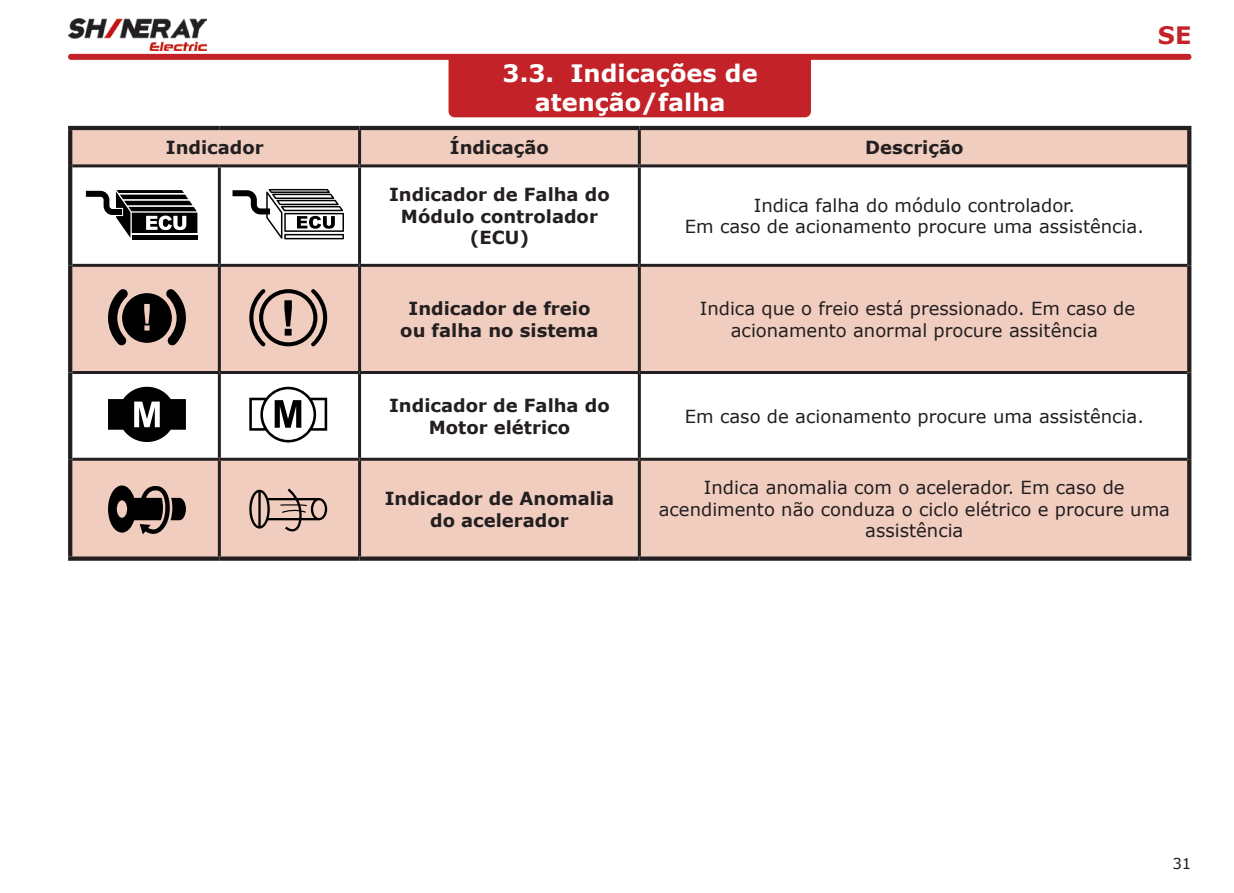
<style>
.page{position:relative;width:1234px;height:893px;background:#fff}
.page>*{position:absolute;margin:0;border:0;box-sizing:border-box;transform-origin:0 0}
.sub_título{font:700 24px/28.8px "Verdana";color:#fff;text-align:center}
.t1{font:700 24px "Verdana";color:#c32328}
.caixa_de_texto{font:18px/21.6px "Verdana";color:#231f20;text-align:center}
.caixa_de_texto-2{font:700 18px/21.6px "Verdana";color:#231f20;text-align:center}
.t2{font:15px "Verdana";color:#231f20}
</style>
<div class="page">
<img style="left:69px;top:19px;width:138px;height:31px">
<div style="left:68px;top:54px;width:1123px;height:6px;background:#c32328;border-radius:3px"></div>
<div style="left:72px;top:130px;width:1114px;height:426px;background:#f0cdbf"></div>
<svg style="left:72px;top:167px;width:1114px;height:291px"></svg>
<hr style="left:68px;top:126px;width:151px;height:4px;background:#231f20">
<svg style="left:68px;top:130px;width:4px;height:36px"></svg>
<hr style="left:219px;top:126px;width:140px;height:4px;background:#231f20">
<hr style="left:359px;top:126px;width:280px;height:4px;background:#231f20">
<hr style="left:639px;top:126px;width:552px;height:4px;background:#231f20">
<svg style="left:1186px;top:130px;width:5px;height:36px"></svg>
<svg style="left:68px;top:166px;width:4px;height:99px"></svg>
<svg style="left:1186px;top:166px;width:5px;height:99px"></svg>
<svg style="left:68px;top:265px;width:4px;height:107px"></svg>
<svg style="left:1186px;top:265px;width:5px;height:107px"></svg>
<svg style="left:68px;top:372px;width:4px;height:87px"></svg>
<svg style="left:1186px;top:372px;width:5px;height:87px"></svg>
<svg style="left:68px;top:459px;width:4px;height:97px"></svg>
<svg style="left:1186px;top:459px;width:5px;height:97px"></svg>
<div style="left:68px;top:556px;width:151px;height:5px;background:#231f20"></div>
<div style="left:219px;top:556px;width:140px;height:5px;background:#231f20"></div>
<div style="left:359px;top:556px;width:280px;height:5px;background:#231f20"></div>
<div style="left:639px;top:556px;width:552px;height:5px;background:#231f20"></div>
<hr style="left:358px;top:130px;width:3px;height:34px;background:#231f20">
<hr style="left:637px;top:130px;width:3px;height:34px;background:#231f20">
<hr style="left:72px;top:164px;width:147px;height:3px;background:#231f20">
<hr style="left:219px;top:164px;width:140px;height:3px;background:#231f20">
<hr style="left:218px;top:167px;width:3px;height:97px;background:#231f20">
<hr style="left:359px;top:164px;width:280px;height:3px;background:#231f20">
<hr style="left:358px;top:167px;width:3px;height:97px;background:#231f20">
<hr style="left:639px;top:164px;width:547px;height:3px;background:#231f20">
<hr style="left:637px;top:167px;width:3px;height:97px;background:#231f20">
<hr style="left:72px;top:264px;width:147px;height:3px;background:#231f20">
<hr style="left:219px;top:264px;width:140px;height:3px;background:#231f20">
<hr style="left:218px;top:267px;width:3px;height:104px;background:#231f20">
<hr style="left:359px;top:264px;width:280px;height:3px;background:#231f20">
<hr style="left:358px;top:267px;width:3px;height:104px;background:#231f20">
<hr style="left:639px;top:264px;width:547px;height:3px;background:#231f20">
<hr style="left:637px;top:267px;width:3px;height:104px;background:#231f20">
<hr style="left:72px;top:371px;width:147px;height:3px;background:#231f20">
<hr style="left:219px;top:371px;width:140px;height:3px;background:#231f20">
<hr style="left:218px;top:374px;width:3px;height:84px;background:#231f20">
<hr style="left:359px;top:371px;width:280px;height:3px;background:#231f20">
<hr style="left:358px;top:374px;width:3px;height:84px;background:#231f20">
<hr style="left:639px;top:371px;width:547px;height:3px;background:#231f20">
<hr style="left:637px;top:374px;width:3px;height:84px;background:#231f20">
<hr style="left:72px;top:458px;width:147px;height:3px;background:#231f20">
<hr style="left:219px;top:458px;width:140px;height:3px;background:#231f20">
<hr style="left:218px;top:461px;width:3px;height:95px;background:#231f20">
<hr style="left:359px;top:458px;width:280px;height:3px;background:#231f20">
<hr style="left:358px;top:461px;width:3px;height:95px;background:#231f20">
<hr style="left:639px;top:458px;width:547px;height:3px;background:#231f20">
<hr style="left:637px;top:461px;width:3px;height:95px;background:#231f20">
<hr style="left:132px;top:235px;width:65px;height:4px;background:#000">
<svg style="left:86px;top:190px;width:111px;height:48px"></svg>
<svg style="left:249px;top:289px;width:78px;height:57px"></svg>
<svg style="left:249px;top:387px;width:78px;height:55px"></svg>
<svg style="left:249px;top:488px;width:78px;height:43px"></svg>
<svg style="left:108px;top:485px;width:78px;height:49px"></svg>
<svg style="left:108px;top:387px;width:78px;height:55px"></svg>
<svg style="left:232px;top:189px;width:112px;height:50px"></svg>
<svg style="left:108px;top:289px;width:78px;height:56px"></svg>
<div style="left:448px;top:59px;width:362px;height:58px;background:#c32328"></div>
<p class="sub_título" style="left:502px;top:58px;width:256px">3.3. Indicações de atenção/falha</p>
<p class="caixa_de_texto-2" style="left:166px;top:136px;width:99px">Indicador</p>
<p class="caixa_de_texto-2" style="left:450px;top:136px;width:100px">Índicação</p>
<p class="caixa_de_texto-2" style="left:865px;top:136px;width:100px">Descrição</p>
<p class="caixa_de_texto-2" style="left:389px;top:183px;width:222px">Indicador de Falha do<br>Módulo controlador (ECU)</p>
<p class="caixa_de_texto" style="left:753px;top:194px;width:322px">Indica falha do módulo controlador.</p>
<p class="caixa_de_texto" style="left:684px;top:216px;width:460px">Em caso de acionamento procure uma assistência.</p>
<h1 class="t1" style="left:1157px;top:19px;width:35px">SE</h1>
<p class="caixa_de_texto-2" style="left:408px;top:297px;width:183px">Indicador de freio</p>
<p class="caixa_de_texto-2" style="left:400px;top:319px;width:200px">ou falha no sistema</p>
<p class="caixa_de_texto" style="left:699px;top:297px;width:437px">Indica que o freio está pressionado. Em caso de acionamento anormal procure assitência</p>
<p class="caixa_de_texto-2" style="left:389px;top:394px;width:222px">Indicador de Falha do<br>Motor elétrico</p>
<p class="caixa_de_texto" style="left:684px;top:405px;width:460px">Em caso de acionamento procure uma assistência.</p>
<p class="caixa_de_texto-2" style="left:384px;top:487px;width:231px">Indicador de Anomalia do acelerador</p>
<p class="caixa_de_texto" style="left:658px;top:477px;width:512px">Indica anomalia com o acelerador. Em caso de acendimento não conduza o ciclo elétrico e procure uma assistência</p>
<p class="t2" style="left:1171px;top:853px;width:21px">31</p>
</div>
